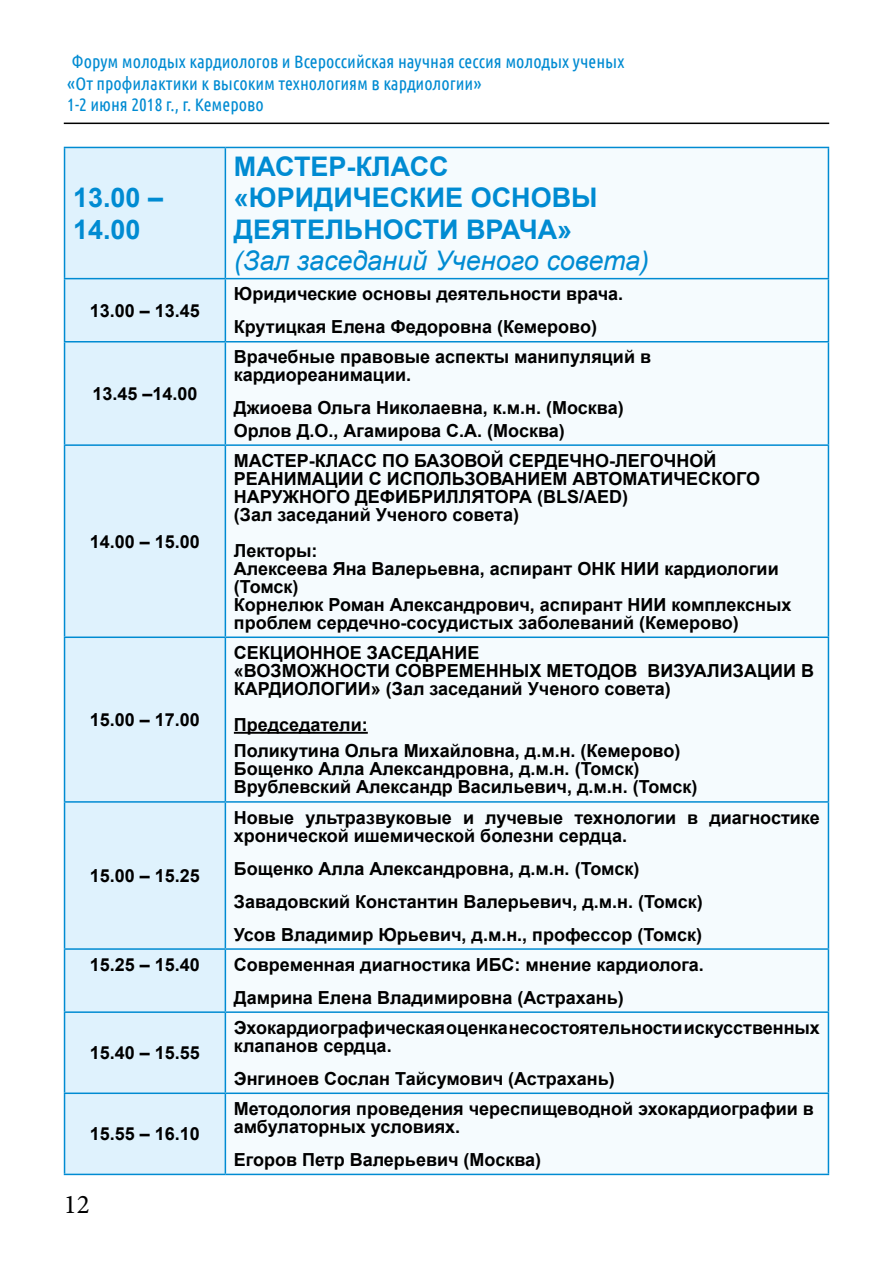
<style>
.page{position:relative;width:893px;height:1263px;background:#fff}
.page>*{position:absolute;margin:0;border:0;box-sizing:border-box;transform-origin:0 0}
.t1{font:700 27px/31.5px "Arial";color:#008bd2}
.t2{font:italic 27px "Arial";color:#008bd2}
.t3{font:27px "Minion Pro";color:#000}
.t4{font:700 18px/18px "Arial";color:#000}
.t5{font:18px/21.6px "Ubuntu Condensed";color:#008bd2}
</style>
<div class="page">
<hr style="left:64px;top:123px;width:765px;height:1px;background:#000">
<div style="left:65px;top:147px;width:160px;height:132px;background:#dff2fd"></div>
<div style="left:226px;top:148px;width:602px;height:1026px;background:#f5fbfe"></div>
<div style="left:65px;top:279px;width:160px;height:895px;background:#dff2fd"></div>
<hr style="left:64px;top:147px;width:161px;height:1px;background:#008bd2">
<hr style="left:64px;top:148px;width:1px;height:130px;background:#008bd2">
<hr style="left:225px;top:147px;width:604px;height:1px;background:#008bd2">
<hr style="left:225px;top:148px;width:1px;height:130px;background:#008bd2">
<hr style="left:828px;top:148px;width:1px;height:130px;background:#008bd2">
<hr style="left:64px;top:278px;width:161px;height:1px;background:#008bd2">
<hr style="left:64px;top:279px;width:1px;height:62px;background:#008bd2">
<hr style="left:225px;top:278px;width:604px;height:1px;background:#008bd2">
<hr style="left:225px;top:279px;width:1px;height:62px;background:#008bd2">
<hr style="left:828px;top:279px;width:1px;height:62px;background:#008bd2">
<hr style="left:64px;top:341px;width:161px;height:1px;background:#008bd2">
<hr style="left:64px;top:342px;width:1px;height:102px;background:#008bd2">
<hr style="left:225px;top:341px;width:604px;height:1px;background:#008bd2">
<hr style="left:225px;top:342px;width:1px;height:102px;background:#008bd2">
<hr style="left:828px;top:342px;width:1px;height:102px;background:#008bd2">
<hr style="left:64px;top:444px;width:161px;height:2px;background:#008bd2">
<hr style="left:64px;top:446px;width:1px;height:190px;background:#008bd2">
<hr style="left:225px;top:444px;width:604px;height:2px;background:#008bd2">
<hr style="left:225px;top:446px;width:1px;height:190px;background:#008bd2">
<hr style="left:828px;top:446px;width:1px;height:190px;background:#008bd2">
<hr style="left:64px;top:636px;width:161px;height:2px;background:#008bd2">
<hr style="left:64px;top:638px;width:1px;height:163px;background:#008bd2">
<hr style="left:225px;top:636px;width:604px;height:2px;background:#008bd2">
<hr style="left:225px;top:638px;width:1px;height:163px;background:#008bd2">
<hr style="left:828px;top:638px;width:1px;height:163px;background:#008bd2">
<hr style="left:64px;top:801px;width:161px;height:2px;background:#008bd2">
<hr style="left:64px;top:803px;width:1px;height:145px;background:#008bd2">
<hr style="left:225px;top:801px;width:604px;height:2px;background:#008bd2">
<hr style="left:225px;top:803px;width:1px;height:145px;background:#008bd2">
<hr style="left:828px;top:803px;width:1px;height:145px;background:#008bd2">
<hr style="left:64px;top:948px;width:161px;height:2px;background:#008bd2">
<hr style="left:64px;top:950px;width:1px;height:61px;background:#008bd2">
<hr style="left:225px;top:948px;width:604px;height:2px;background:#008bd2">
<hr style="left:225px;top:950px;width:1px;height:61px;background:#008bd2">
<hr style="left:828px;top:950px;width:1px;height:61px;background:#008bd2">
<hr style="left:64px;top:1011px;width:161px;height:2px;background:#008bd2">
<hr style="left:64px;top:1013px;width:1px;height:79px;background:#008bd2">
<hr style="left:225px;top:1011px;width:604px;height:2px;background:#008bd2">
<hr style="left:225px;top:1013px;width:1px;height:79px;background:#008bd2">
<hr style="left:828px;top:1013px;width:1px;height:79px;background:#008bd2">
<hr style="left:64px;top:1092px;width:161px;height:2px;background:#008bd2">
<hr style="left:64px;top:1094px;width:1px;height:80px;background:#008bd2">
<hr style="left:225px;top:1092px;width:604px;height:2px;background:#008bd2">
<hr style="left:225px;top:1094px;width:1px;height:80px;background:#008bd2">
<hr style="left:828px;top:1094px;width:1px;height:80px;background:#008bd2">
<hr style="left:64px;top:1174px;width:161px;height:1px;background:#008bd2">
<hr style="left:225px;top:1174px;width:604px;height:1px;background:#008bd2">
<hr style="left:234px;top:732px;width:134px;height:2px;background:#000">
<p class="t5" style="left:67px;top:50px;width:559px">Форум молодых кардиологов и Всероссийская научная сессия молодых ученых «От профилактики к высоким технологиям в кардиологии»<br>1-2 июня 2018 г., г. Кемерово</p>
<h1 class="t1" style="left:73px;top:183px;width:92px">13.00 –<br>14.00</h1>
<p class="t4" style="left:90px;top:302px;width:112px">13.00 – 13.45</p>
<p class="t4" style="left:92px;top:385px;width:107px">13.45 –14.00</p>
<p class="t4" style="left:90px;top:533px;width:112px">14.00 – 15.00</p>
<p class="t4" style="left:90px;top:711px;width:112px">15.00 – 17.00</p>
<p class="t4" style="left:90px;top:867px;width:112px">15.00 – 15.25</p>
<h1 class="t1" style="left:234px;top:151px;width:365px">МАСТЕР-КЛАСС «ЮРИДИЧЕСКИЕ ОСНОВЫ<br>ДЕЯТЕЛЬНОСТИ ВРАЧА»</h1>
<h1 class="t2" style="left:234px;top:243px;width:417px">(Зал заседаний Ученого совета)</h1>
<p class="t4" style="left:234px;top:278px;width:391px;line-height:33px">Юридические основы деятельности врача.<br>Крутицкая Елена Федоровна (Кемерово)</p>
<p class="t4" style="left:234px;top:349px;width:419px">Врачебные правовые аспекты манипуляций в кардиореанимации.</p>
<p class="t4" style="left:234px;top:397px;width:391px;line-height:22.2px">Джиоева Ольга Николаевна, к.м.н. (Москва)<br>Орлов Д.О., Агамирова С.А. (Москва)</p>
<p class="t4" style="left:234px;top:452px;width:528px">МАСТЕР-КЛАСС ПО БАЗОВОЙ СЕРДЕЧНО-ЛЕГОЧНОЙ РЕАНИМАЦИИ С ИСПОЛЬЗОВАНИЕМ АВТОМАТИЧЕСКОГО НАРУЖНОГО ДЕФИБРИЛЛЯТОРА (BLS/AED)<br>(Зал заседаний Ученого совета)</p>
<p class="t4" style="left:234px;top:542px;width:559px">Лекторы:<br>Алексеева Яна Валерьевна, аспирант ОНК НИИ кардиологии (Томск)<br>Корнелюк Роман Александрович, аспирант НИИ комплексных проблем сердечно-сосудистых заболеваний (Кемерово)</p>
<p class="t4" style="left:234px;top:644px;width:582px">СЕКЦИОННОЕ ЗАСЕДАНИЕ<br>«ВОЗМОЖНОСТИ СОВРЕМЕННЫХ МЕТОДОВ ВИЗУАЛИЗАЦИИ В<br>КАРДИОЛОГИИ» (Зал заседаний Ученого совета)</p>
<p class="t4" style="left:234px;top:712px;width:448px;line-height:26.5px">Председатели:<br>Поликутина Ольга Михайловна, д.м.н. (Кемерово)</p>
<p class="t4" style="left:234px;top:761px;width:465px">Бощенко Алла Александровна, д.м.н. (Томск)<br>Врублевский Александр Васильевич, д.м.н. (Томск)</p>
<p class="t4" style="left:234px;top:809px;width:588px">Новые ультразвуковые и лучевые технологии в диагностике хронической ишемической болезни сердца.</p>
<p class="t4" style="left:234px;top:852px;width:470px;line-height:33px">Бощенко Алла Александровна, д.м.н. (Томск)<br>Завадовский Константин Валерьевич, д.м.н. (Томск)<br>Усов Владимир Юрьевич, д.м.н., профессор (Томск)</p>
<p class="t4" style="left:90px;top:956px;width:112px">15.25 – 15.40</p>
<p class="t4" style="left:234px;top:948px;width:472px;line-height:33px">Современная диагностика ИБС: мнение кардиолога.<br>Дамрина Елена Владимировна (Астрахань)</p>
<p class="t4" style="left:90px;top:1044px;width:112px">15.40 – 15.55</p>
<p class="t4" style="left:234px;top:1019px;width:587px">Эхокардиографическая оценка несостоятельности искусственных клапанов сердца.</p>
<p class="t4" style="left:234px;top:1070px;width:382px">Энгиноев Сослан Тайсумович (Астрахань)</p>
<p class="t4" style="left:90px;top:1125px;width:112px">15.55 – 16.10</p>
<h1 class="t3" style="left:64px;top:1186px;width:27px">12</h1>
<p class="t4" style="left:234px;top:1100px;width:582px">Методология проведения череспищеводной эхокардиографии в амбулаторных условиях.</p>
<p class="t4" style="left:234px;top:1151px;width:309px">Егоров Петр Валерьевич (Москва)</p>
</div>
